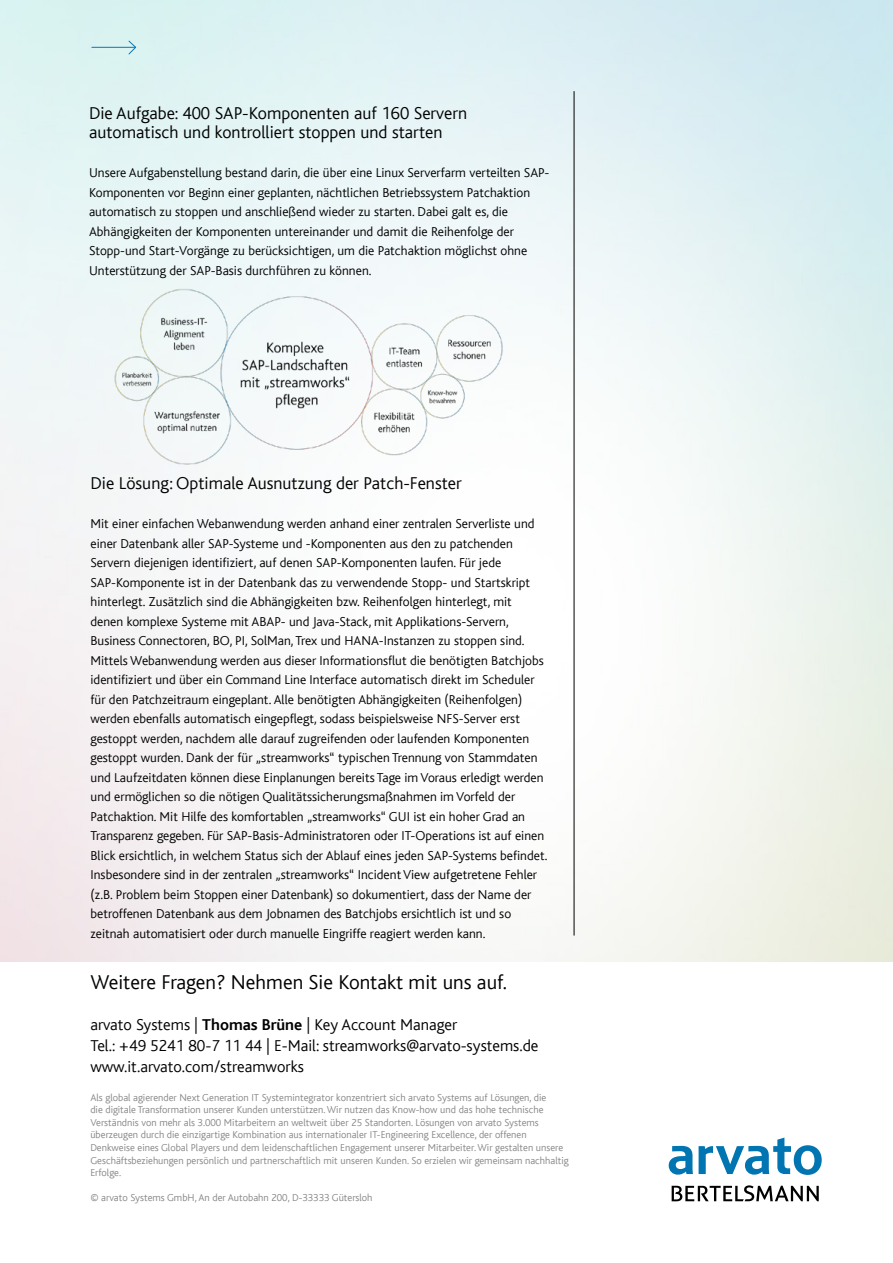
<style>
.page{position:relative;width:893px;height:1263px;background:#fff}
.page>*{position:absolute;margin:0;border:0;box-sizing:border-box;transform-origin:0 0}
.t1{font:300 21px "Bliss";color:#000}
.t2{font:300 18px/19.5px "Bliss";color:#000}
.t3{font:300 16.5px/21px "Bliss";color:#000}
.t4{font:300 13.5px/19.5px "Bliss";color:#000}
.t5{font:300 10.5px/12.6px "Bliss";color:#878787}
.s1{font-weight:700}
</style>
<div class="page">
<svg style="left:669px;top:1146px;width:24px;height:28px"></svg>
<svg style="left:699px;top:1137px;width:123px;height:38px"></svg>
<svg style="left:672px;top:1185px;width:147px;height:16px"></svg>
<hr style="left:574px;top:91px;width:1px;height:844px;background:#000">
<hr style="left:92px;top:47px;width:44px;height:1px;background:#0779b5">
<svg style="left:128px;top:40px;width:9px;height:15px"></svg>
<img style="left:111px;top:280px;width:394px;height:193px">
<h2 class="t2" style="left:89px;top:103px;width:380px">Die Aufgabe: 400 SAP-Komponenten auf 160 Servern automatisch und kontrolliert stoppen und starten</h2>
<p class="t4" style="left:89px;top:163px;width:462px">Unsere Aufgabenstellung bestand darin, die über eine Linux Serverfarm verteilten SAP-Komponenten vor Beginn einer geplanten, nächtlichen Betriebssystem Patchaktion automatisch zu stoppen und anschließend wieder zu starten. Dabei galt es, die Abhängigkeiten der Komponenten untereinander und damit die Reihenfolge der Stopp-und Start-Vorgänge zu berücksichtigen, um die Patchaktion möglichst ohne Unterstützung der SAP-Basis durchführen zu können.</p>
<h2 class="t2" style="left:91px;top:474px;width:373px">Die Lösung: Optimale Ausnutzung der Patch-Fenster</h2>
<p class="t4" style="left:91px;top:514px;width:459px">Mit einer einfachen Webanwendung werden anhand einer zentralen Serverliste und einer Datenbank aller SAP-Systeme und -Komponenten aus den zu patchenden Servern diejenigen identifiziert, auf denen SAP-Komponenten laufen. Für jede SAP-Komponente ist in der Datenbank das zu verwendende Stopp- und Startskript hinterlegt. Zusätzlich sind die Abhängigkeiten bzw. Reihenfolgen hinterlegt, mit denen komplexe Systeme mit ABAP- und Java-Stack, mit Applikations-Servern, Business Connectoren, BO, PI, SolMan, Trex und HANA-Instanzen zu stoppen sind.<br>Mittels Webanwendung werden aus dieser Informationsflut die benötigten Batchjobs identifiziert und über ein Command Line Interface automatisch direkt im Scheduler für den Patchzeitraum eingeplant. Alle benötigten Abhängigkeiten (Reihenfolgen) werden ebenfalls automatisch eingepflegt, sodass beispielsweise NFS-Server erst gestoppt werden, nachdem alle darauf zugreifenden oder laufenden Komponenten gestoppt wurden. Dank der für „streamworks“ typischen Trennung von Stammdaten und Laufzeitdaten können diese Einplanungen bereits Tage im Voraus erledigt werden und ermöglichen so die nötigen Qualitätssicherungsmaßnahmen im Vorfeld der Patchaktion. Mit Hilfe des komfortablen „streamworks“ GUI ist ein hoher Grad an Transparenz gegeben. Für SAP-Basis-Administratoren oder IT-Operations ist auf einen Blick ersichtlich, in welchem Status sich der Ablauf eines jeden SAP-Systems befindet.<br>Insbesondere sind in der zentralen „streamworks“ Incident View aufgetretene Fehler (z.B. Problem beim Stoppen einer Datenbank) so dokumentiert, dass der Name der betroffenen Datenbank aus dem Jobnamen des Batchjobs ersichtlich ist und so zeitnah automatisiert oder durch manuelle Eingriffe reagiert werden kann.</p>
<h1 class="t1" style="left:90px;top:971px;width:418px">Weitere Fragen? Nehmen Sie Kontakt mit uns auf.</h1>
<p class="t3" style="left:90px;top:1014px;width:450px">arvato Systems | <span class="s1">Thomas Brüne</span> | Key Account Manager<br>Tel.: +49 5241 80-7 11 44 | E-Mail: streamworks@arvato-systems.de www.it.arvato.com/streamworks</p>
<p class="t5" style="left:90px;top:1091px;width:480px">Als global agierender Next Generation IT Systemintegrator konzentriert sich arvato Systems auf Lösungen, die<br>die digitale Transformation unserer Kunden unterstützen. Wir nutzen das Know-how und das hohe technische Verständnis von mehr als 3.000 Mitarbeitern an weltweit über 25 Standorten. Lösungen von arvato Systems überzeugen durch die einzigartige Kombination aus internationaler IT-Engineering Excellence, der offenen Denkweise eines Global Players und dem leidenschaftlichen Engagement unserer Mitarbeiter. Wir gestalten unsere Geschäftsbeziehungen persönlich und partnerschaftlich mit unseren Kunden. So erzielen wir gemeinsam nachhaltig Erfolge.</p>
<p class="t5" style="left:90px;top:1192px;width:284px">© arvato Systems GmbH, An der Autobahn 200, D-33333 Gütersloh</p>
</div>
